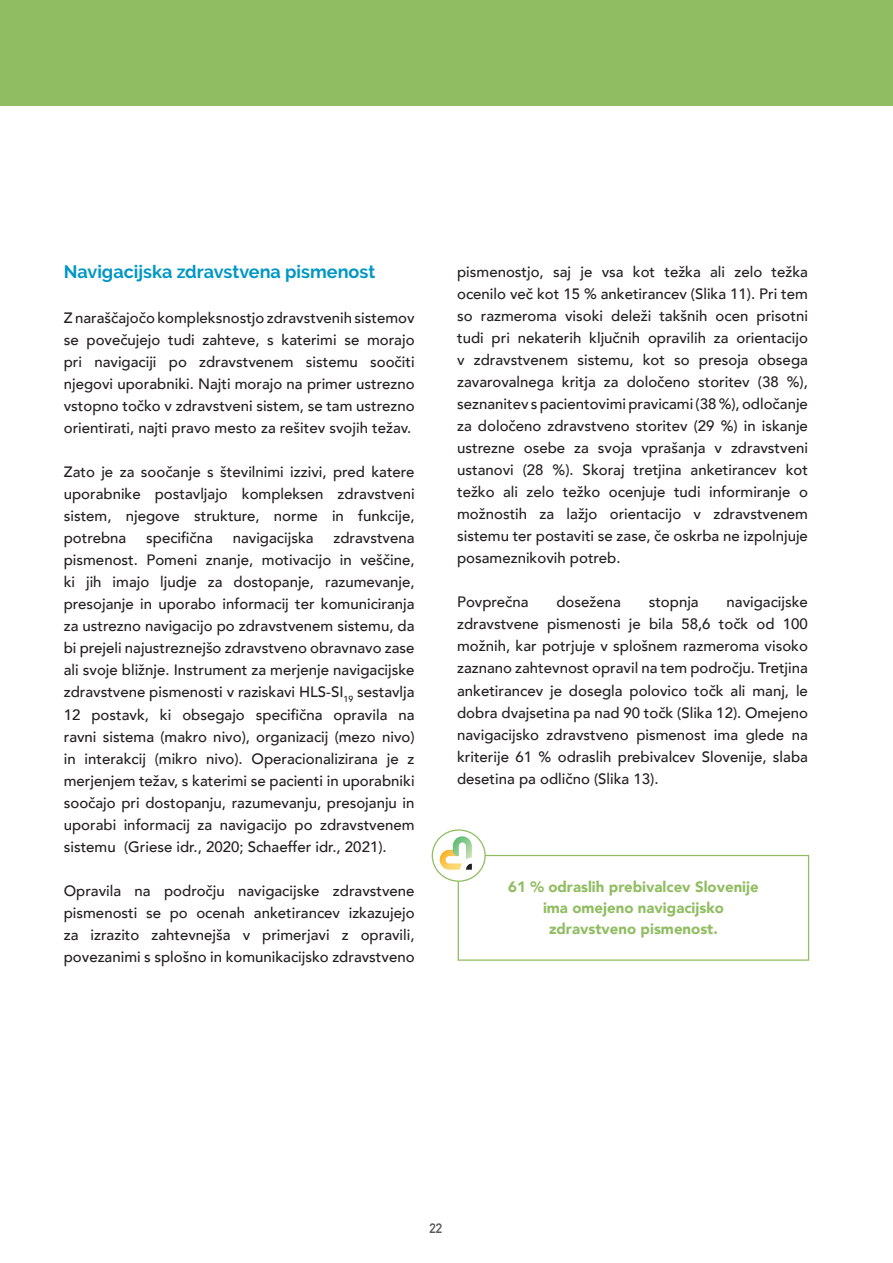
<style>
.page{position:relative;width:893px;height:1263px;background:#fff}
.page>*{position:absolute;margin:0;border:0;box-sizing:border-box;transform-origin:0 0}
.t1{font:700 18px "Raleway";color:#0097c5}
.t2{font:500 15px/22px "Avenir";color:#231f20;text-align:justify}
.t3{font:900 15px "Avenir";color:#91bd62}
.t4{font:700 13.5px "DIN Alternate";color:#57585a}
</style>
<div class="page">
<div style="left:0;top:0;width:893px;height:106px;background:#91bd62"></div>
<div style="left:458px;top:855px;width:351px;height:106px;border:1px solid #91bd62"></div>
<svg style="left:432px;top:829px;width:54px;height:53px"></svg>
<img style="left:439px;top:836px;width:34px;height:34px">
<p class="t1" style="left:64px;top:262px;width:313px">Navigacijska zdravstvena pismenost</p>
<p class="t2" style="left:64px;top:305px;width:352px">Z naraščajočo kompleksnostjo zdravstvenih sistemov se povečujejo tudi zahteve, s katerimi se morajo pri navigaciji po zdravstvenem sistemu soočiti njegovi uporabniki. Najti morajo na primer ustrezno vstopno točko v zdravstveni sistem, se tam ustrezno orientirati, najti pravo mesto za rešitev svojih težav.</p>
<p class="t2" style="left:64px;top:460px;width:352px">Zato je za soočanje s številnimi izzivi, pred katere uporabnike postavljajo kompleksen zdravstveni sistem, njegove strukture, norme in funkcije, potrebna</p>
<p class="t2" style="left:146px;top:526px;width:68px">specifična</p>
<p class="t2" style="left:233px;top:526px;width:82px">navigacijska</p>
<p class="t2" style="left:64px;top:526px;width:352px;text-indent:270px">zdravstvena pismenost. Pomeni znanje, motivacijo in veščine, ki jih imajo ljudje za dostopanje, razumevanje, presojanje in uporabo informacij ter komuniciranja za ustrezno navigacijo po zdravstvenem sistemu, da bi prejeli najustreznejšo zdravstveno obravnavo zase ali svoje bližnje. Instrument za merjenje navigacijske zdravstvene pismenosti v raziskavi HLS-SI<sub>19</sub> sestavlja 12 postavk, ki obsegajo specifična opravila na ravni sistema (makro nivo), organizacij (mezo nivo) in interakcij (mikro nivo). Operacionalizirana je z merjenjem težav, s katerimi se pacienti in uporabniki soočajo pri dostopanju, razumevanju, presojanju in uporabi informacij za navigacijo po zdravstvenem sistemu (Griese idr., 2020; Schaeffer idr., 2021).</p>
<p class="t2" style="left:64px;top:879px;width:352px">Opravila na področju navigacijske zdravstvene pismenosti se po ocenah anketirancev izkazujejo za izrazito zahtevnejša v primerjavi z opravili, povezanimi s splošno in komunikacijsko zdravstveno</p>
<p class="t2" style="left:457px;top:259px;width:352px">pismenostjo, saj je vsa kot težka ali zelo težka ocenilo več kot 15 % anketirancev (Slika 11). Pri tem so razmeroma visoki deleži takšnih ocen prisotni tudi pri nekaterih ključnih opravilih za orientacijo v zdravstvenem sistemu, kot so presoja obsega zavarovalnega kritja za določeno storitev (38 %), seznanitev s pacientovimi pravicami (38 %), odločanje za določeno zdravstveno storitev (29 %) in iskanje ustrezne osebe za svoja vprašanja v zdravstveni ustanovi (28 %). Skoraj tretjina anketirancev kot težko ali zelo težko ocenjuje tudi informiranje o možnostih za lažjo orientacijo v zdravstvenem sistemu ter postaviti se zase, če oskrba ne izpolnjuje posameznikovih potreb.</p>
<p class="t2" style="left:457px;top:590px;width:73px">Povprečna</p>
<p class="t2" style="left:556px;top:590px;width:66px">dosežena</p>
<p class="t2" style="left:649px;top:590px;width:52px">stopnja</p>
<p class="t2" style="left:457px;top:590px;width:352px;text-indent:269px">navigacijske zdravstvene pismenosti je bila 58,6 točk od 100 možnih, kar potrjuje v splošnem razmeroma visoko zaznano zahtevnost opravil na tem področju. Tretjina anketirancev je dosegla polovico točk ali manj, le dobra dvajsetina pa nad 90 točk (Slika 12). Omejeno navigacijsko zdravstveno pismenost ima glede na kriterije 61 % odraslih prebivalcev Slovenije, slaba desetina pa odlično (Slika 13).</p>
<p class="t3" style="left:508px;top:874px;width:252px">61 % odraslih prebivalcev Slovenije</p>
<p class="t3" style="left:543px;top:895px;width:182px">ima omejeno navigacijsko</p>
<p class="t3" style="left:549px;top:916px;width:170px">zdravstveno pismenost.</p>
<p class="t4" style="left:429px;top:1217px;width:14px">22</p>
</div>
